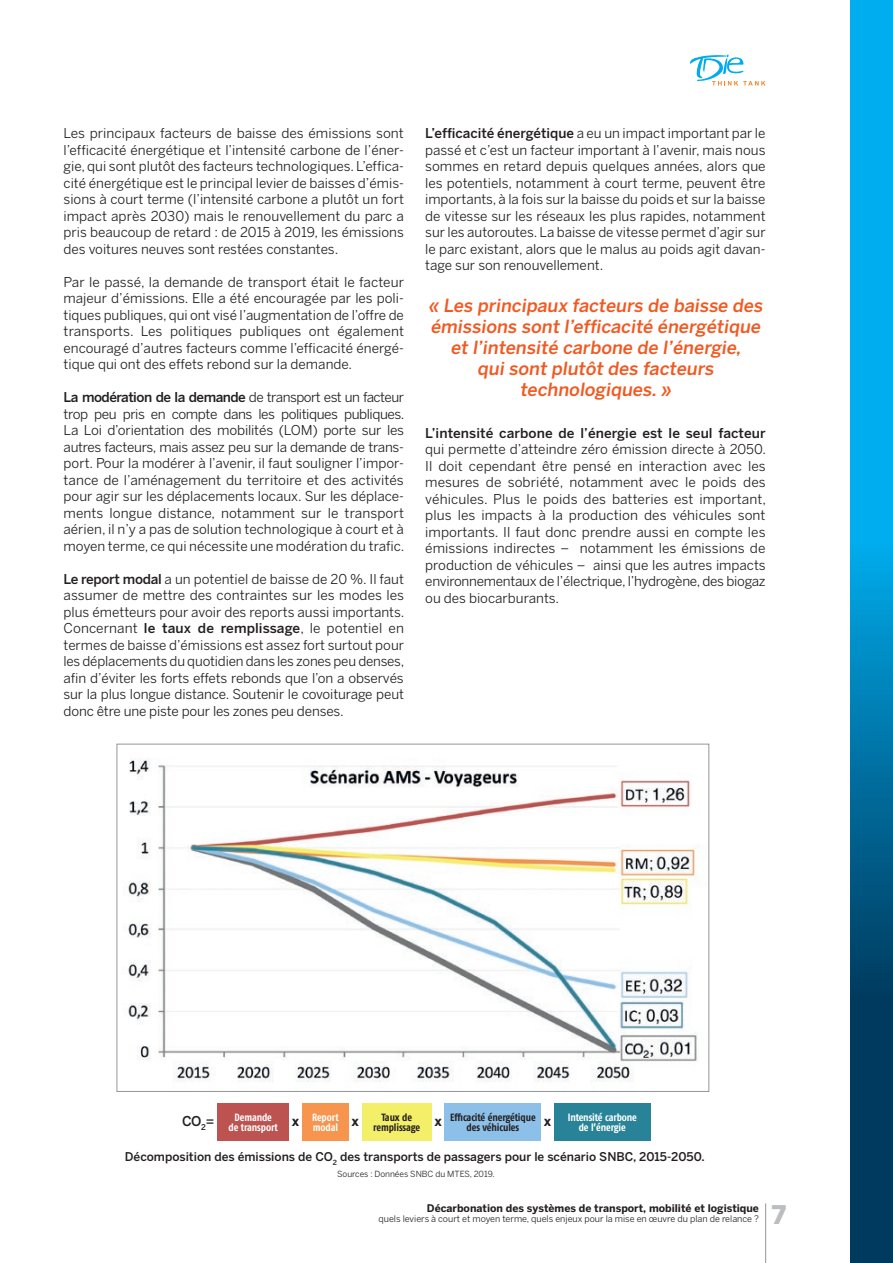
<style>
.page{position:relative;width:893px;height:1263px;background:#fff}
.page>*{position:absolute;margin:0;border:0;box-sizing:border-box;transform-origin:0 0}
.t1{font:900 25.5px "Benton Sans";color:#bcbdc0}
.t2{font:500 18px/21px "Benton Sans";color:#f15921;text-align:center}
.t3{font:13.5px/16.5px "Benton Sans";color:#231f20;text-align:justify}
.t4{font:500 13.5px "Benton Sans";letter-spacing:.005em;color:#231f20}
.t5{font:500 12px "Benton Sans";color:#231f20}
.t6{font:700 10.5px/10.5px "Fago Co";letter-spacing:-.01em;color:#fff}
.t7{font:700 10.5px "Benton Sans";color:#231f20}
.t8{font:700 10.5px/10.5px "Fago Co";letter-spacing:-.01em;color:#231f20}
.t9{font:9px "Benton Sans";color:#231f20}
.t10{font:8.4px "Benton Sans";color:#231f20}
.s1{font-weight:500}
.s2{font-family:"Benton Sans";font-size:13.5px}
.s3{font-family:"Benton Sans";font-size:13.5px;color:#231f20}
</style>
<div class="page">
<div style="left:218px;top:1103px;width:71px;height:37px;background:#bc5350"></div>
<div style="left:302px;top:1103px;width:47px;height:37px;background:#f7944d"></div>
<div style="left:362px;top:1103px;width:70px;height:37px;background:#f4ef69"></div>
<div style="left:445px;top:1103px;width:96px;height:37px;background:#8dc0e8"></div>
<div style="left:554px;top:1103px;width:96px;height:37px;background:#298398"></div>
<hr style="left:765px;top:1203px;width:1px;height:60px;background:#939598">
<div style="left:850px;top:0;width:43px;height:53px;background:#00aeef"></div>
<svg style="left:850px;top:53px;width:43px;height:1210px;background:#007db2"></svg>
<svg style="left:690px;top:55px;width:75px;height:31px"></svg>
<img style="left:128px;top:759px;width:571px;height:323px">
<p class="t3" style="left:64px;top:125px;width:342px">Les principaux facteurs de baisse des émissions sont l’efficacité énergétique et l’intensité carbone de l’éner&shy;gie, qui sont plutôt des facteurs technologiques. L’effica&shy;cité énergétique est le principal levier de baisses d’émis&shy;sions à court terme (l’intensité carbone a plutôt un fort impact après 2030) mais le renouvellement du parc a pris beaucoup de retard : de 2015 à 2019, les émissions des voitures neuves sont restées constantes.</p>
<p class="t3" style="left:64px;top:273px;width:342px">Par le passé, la demande de transport était le facteur majeur d’émissions. Elle a été encouragée par les poli&shy;tiques publiques, qui ont visé l’augmentation de l’offre de transports. Les politiques publiques ont également encouragé d’autres facteurs comme l’efficacité énergé&shy;tique qui ont des effets rebond sur la demande.</p>
<p class="t3" style="left:64px;top:389px;width:342px"><span class="s1">La modération de la demande</span> de transport est un facteur trop peu pris en compte dans les politiques publiques.<br>La Loi d’orientation des mobilités (LOM) porte sur les autres facteurs, mais assez peu sur la demande de trans&shy;port. Pour la modérer à l’avenir, il faut souligner l’impor&shy;tance de l’aménagement du territoire et des activités pour agir sur les déplacements locaux. Sur les déplace&shy;ments longue distance, notamment sur le transport aérien, il n’y a pas de solution technologique à court et à moyen terme, ce qui nécessite une modération du trafic.</p>
<p class="t3" style="left:64px;top:570px;width:342px"><span class="s1">Le report modal</span> a un potentiel de baisse de 20 %. Il faut assumer de mettre des contraintes sur les modes les plus émetteurs pour avoir des reports aussi importants.<br>Concernant <span class="s1">le taux de remplissage</span>, le potentiel en termes de baisse d’émissions est assez fort surtout pour les déplacements du quotidien dans les zones peu denses, afin d’éviter les forts effets rebonds que l’on a observés sur la plus longue distance. Soutenir le covoiturage peut donc être une piste pour les zones peu denses.</p>
<p class="t3" style="left:425px;top:125px;width:342px"><span class="s1">L’efficacité énergétique</span> a eu un impact important par le passé et c’est un facteur important à l’avenir, mais nous sommes en retard depuis quelques années, alors que les potentiels, notamment à court terme, peuvent être importants, à la fois sur la baisse du poids et sur la baisse de vitesse sur les réseaux les plus rapides, notamment sur les autoroutes. La baisse de vitesse permet d’agir sur le parc existant, alors que le malus au poids agit davan&shy;tage sur son renouvellement.</p>
<h2 class="t2" style="left:428px;top:295px;width:339px">« Les principaux facteurs de baisse des émissions sont l’efficacité énergétique et l’intensité carbone de l’énergie,<br>qui sont plutôt des facteurs technologiques.»</h2>
<p class="t4" style="left:425px;top:425px;width:342px">L’intensité carbone de l’énergie est le seul facteur</p>
<p class="t3" style="left:425px;top:441px;width:342px">qui permette d’atteindre zéro émission directe à 2050.<br>Il doit cependant être pensé en interaction avec les mesures de sobriété, notamment avec le poids des véhicules. Plus le poids des batteries est important, plus les impacts à la production des véhicules sont importants. Il faut donc prendre aussi en compte les émissions indirectes – notamment les émissions de production de véhicules – ainsi que les autres impacts environnementaux de l’électrique, l’hydrogène, des biogaz ou des biocarburants.</p>
<p class="t8" style="left:467px;top:1111px;width:71px;text-indent:-93px">remplissage <span class="s2">x</span> Efficacité énergétique des véhicules</p>
<p class="t6" style="left:579px;top:1112px;width:60px;text-indent:-35px"><span class="s3">x</span> Intensité carbone de l’énergie</p>
<p class="t5" style="left:125px;top:1150px;width:581px">Décomposition des émissions de CO<sub>2</sub> des transports de passagers pour le scénario SNBC, 2015-2050.</p>
<p class="t10" style="left:337px;top:1169px;width:159px">Sources : Données SNBC du MTES, 2019.</p>
<p class="t7" style="left:427px;top:1202px;width:334px">Décarbonation des systèmes de transport, mobilité et logistique</p>
<p class="t9" style="left:378px;top:1214px;width:382px">quels leviers à court et moyen terme, quels enjeux pour la mise en œuvre du plan de relance ?</p>
<h1 class="t1" style="left:772px;top:1199px;width:15px">7</h1>
<p class="t4" style="left:182px;top:1112px;width:34px">CO<sub>2</sub>=</p>
<p class="t6" style="left:229px;top:1111px;width:112px;text-indent:6px">Demande<br>de transport <sup>x</sup> Report</p>
<p class="t8" style="left:381px;top:1111px;width:32px">Taux de</p>
<p class="t6" style="left:313px;top:1122px;width:48px">modal <sup>x</sup></p>
</div>
